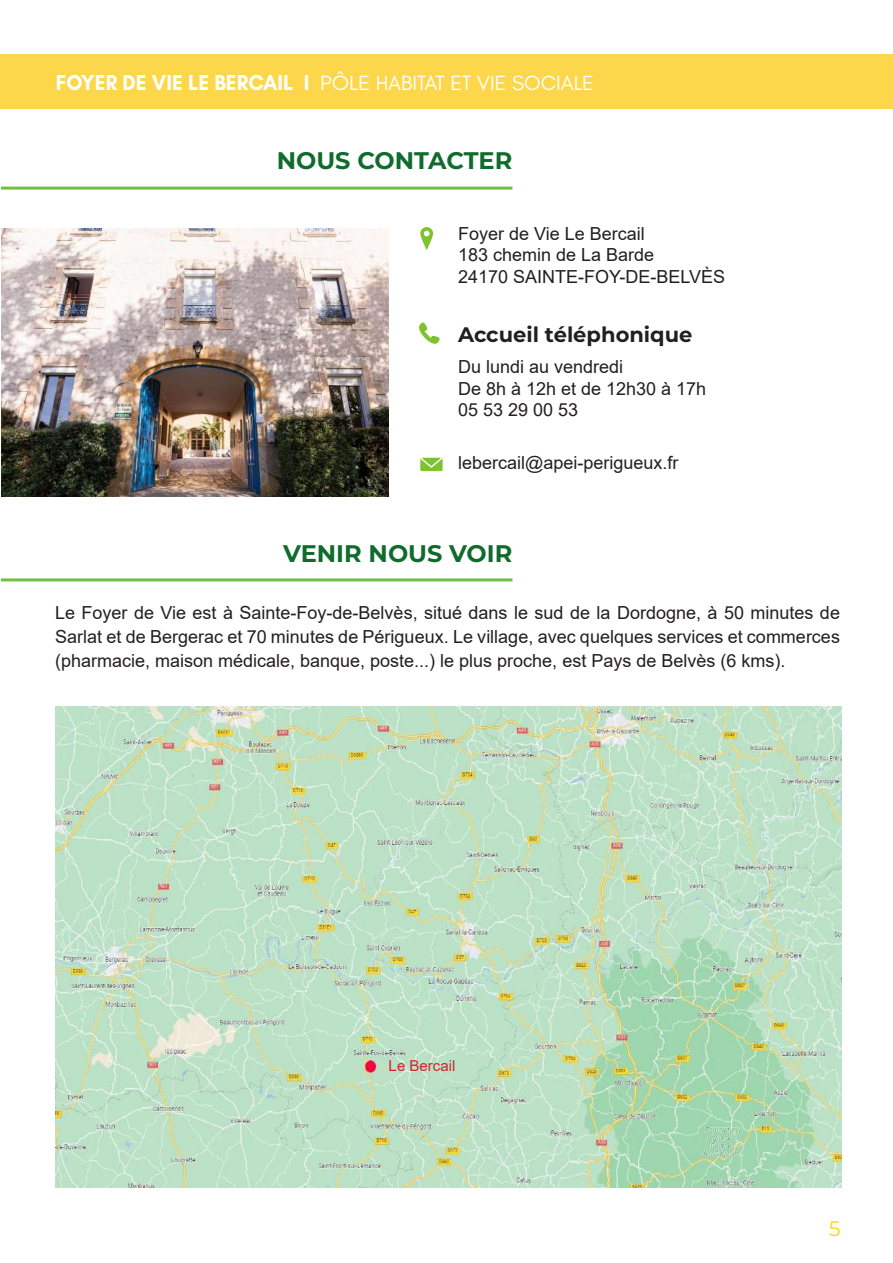
<style>
.page{position:relative;width:893px;height:1263px;background:#fff}
.page>*{position:absolute;margin:0;border:0;box-sizing:border-box;transform-origin:0 0}
.t1{font:700 24px "Montserrat";color:#0f6c2c}
.t2{font:21px "Glacial Indifference";color:#fff;scale:1.05 1}
.t3{font:700 21px "Montserrat";color:#231f20}
.t4{font:21px "Montserrat";color:#fcdb04}
.t5{font:18px/21.6px "Arial";color:#231f20}
.t6{font:15px "Arial";color:#d1232a}
.s1{font-weight:700;font-size:22.05px}
</style>
<div class="page">
<div style="left:0;top:55px;width:893px;height:54px;background:#fcd74c"></div>
<hr style="left:1px;top:187px;width:511px;height:3px;background:#71bf44">
<img style="left:1px;top:228px;width:388px;height:269px">
<hr style="left:1px;top:578px;width:511px;height:3px;background:#71bf44">
<img style="left:420px;top:227px;width:14px;height:22px">
<img style="left:418px;top:322px;width:22px;height:22px">
<img style="left:420px;top:457px;width:23px;height:15px">
<img style="left:56px;top:707px;width:786px;height:480px">
<p class="t2" style="left:56px;top:71px;width:514px"><span class="s1">FOYER DE VIE LE BERCAIL I</span> PÔLE HABITAT ET VIE SOCIALE</p>
<h1 class="t1" style="left:277px;top:143px;width:237px">NOUS CONTACTER</h1>
<p class="t5" style="left:458px;top:223px;width:269px">Foyer de Vie Le Bercail<br>183 chemin de La Barde<br>24170 SAINTE-FOY-DE-BELVÈS</p>
<p class="t3" style="left:458px;top:319px;width:236px">Accueil téléphonique</p>
<p class="t5" style="left:458px;top:356px;width:250px">Du lundi au vendredi<br>De 8h à 12h et de 12h30 à 17h<br>05 53 29 00 53</p>
<p class="t5" style="left:458px;top:452px;width:222px">lebercail@apei-perigueux.fr</p>
<h1 class="t1" style="left:283px;top:536px;width:231px">VENIR NOUS VOIR</h1>
<p class="t5" style="left:55px;top:601px;width:786px;line-height:24px;text-align:justify">Le Foyer de Vie est à Sainte-Foy-de-Belvès, situé dans le sud de la Dordogne, à 50 minutes de Sarlat et de Bergerac et 70 minutes de Périgueux. Le village, avec quelques services et commerces (pharmacie, maison médicale, banque, poste...) le plus proche, est Pays de Belvès (6 kms).</p>
<p class="t6" style="left:389px;top:1055px;width:68px">Le Bercail</p>
<p class="t4" style="left:829px;top:1214px;width:13px">5</p>
</div>
